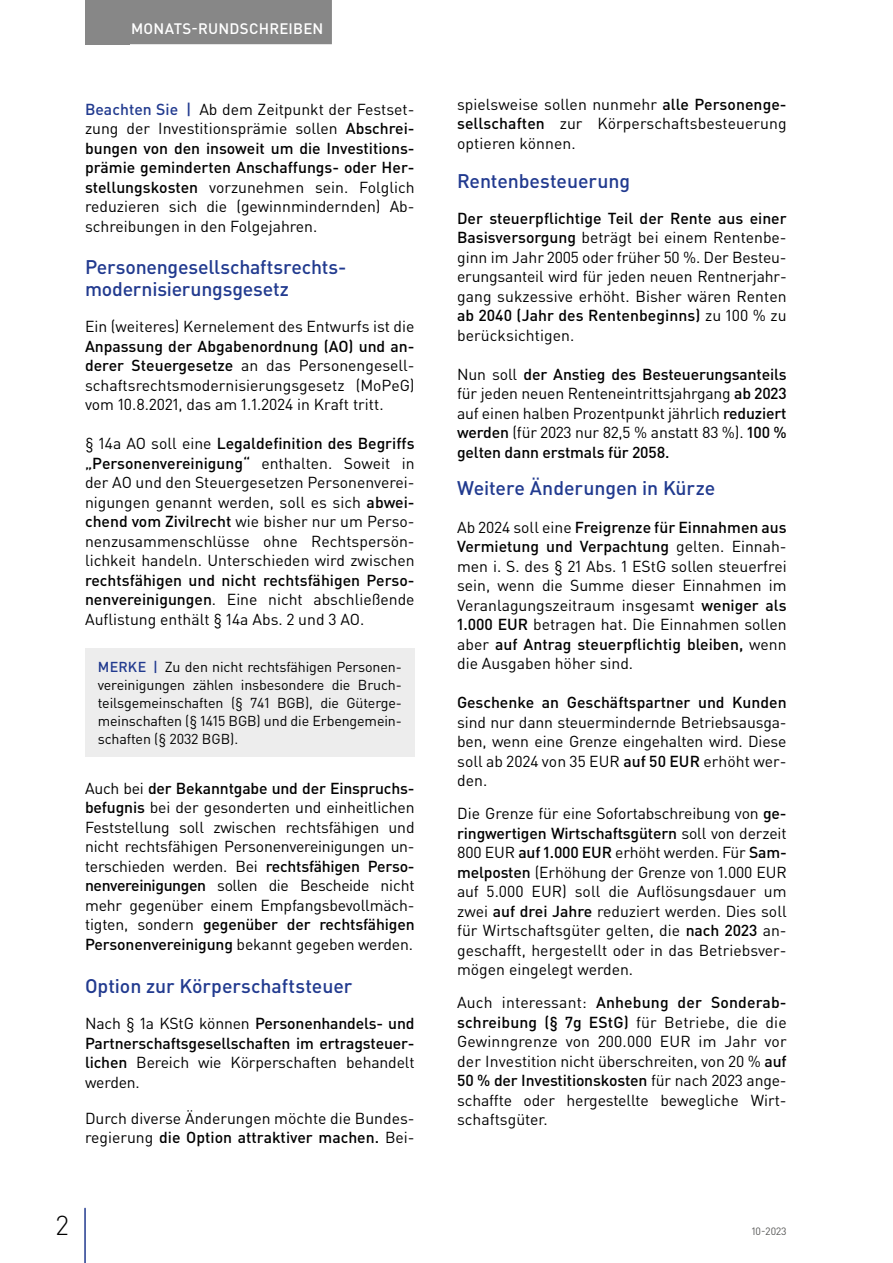
<style>
.page{position:relative;width:893px;height:1263px;background:#fff}
.page>*{position:absolute;margin:0;border:0;box-sizing:border-box;transform-origin:0 0}
.t1{font:300 27px "DIN Pro";color:#000}
.t2{font:500 19.5px/22.5px "DIN Pro";letter-spacing:-.005em;color:#213a8f}
.t3{font:15.75px/19.5px "DIN Pro";color:#000;text-align:justify}
.t4{font:500 15.75px/19.5px "DIN Pro";color:#000;text-align:justify}
.t5{font:500 15px "DIN Pro";letter-spacing:.015em;color:#fff}
.t6{font:14.25px/18px "DIN Pro";letter-spacing:-.01em;color:#000;text-align:justify}
.t7{font:10.5px "DIN Pro";color:#575756}
.s1{font-weight:500;color:#213a8f}
.s2{font-weight:500}
.s3{font-weight:400}
</style>
<div class="page">
<div style="left:85px;top:0;width:45px;height:44px;background:#878787"></div>
<hr style="left:84px;top:1208px;width:2px;height:55px;background:#213a8f">
<div style="left:122px;top:0;width:210px;height:44px;background:#878787"></div>
<div style="left:85px;top:648px;width:330px;height:108px;background:#ededed"></div>
<p class="t5" style="left:131px;top:18px;width:194px">MONATS-RUNDSCHREIBEN</p>
<p class="t3" style="left:85px;top:99px;width:331px"><span class="s1">Beachten Sie |</span> Ab dem Zeitpunkt der Festset&shy;zung der Investitionsprämie sollen <span class="s2">Abschrei&shy;bungen von den insoweit um die Investitions&shy;prämie geminderten Anschaffungs- oder Her&shy;stellungskosten</span> vorzunehmen sein. Folglich reduzieren sich die (gewinnmindernden) Ab&shy;schreibungen in den Folgejahren.</p>
<p class="t2" style="left:85px;top:255px;width:260px">Personengesellschaftsrechts&shy;modernisierungsgesetz</p>
<p class="t3" style="left:85px;top:316px;width:331px">Ein (weiteres) Kernelement des Entwurfs ist die</p>
<p class="t3" style="left:85px;top:336px;width:331px"><span class="s2">Anpassung der Abgabenordnung (AO) und an&shy;derer Steuergesetze</span> an das Personengesell&shy;schaftsrechtsmodernisierungsgesetz (MoPeG) vom 10.8.2021, das am 1.1.2024 in Kraft tritt.</p>
<p class="t3" style="left:85px;top:433px;width:331px">§ 14a AO soll eine <span class="s2">Legaldefinition des Begriffs „Personenvereinigung“</span> enthalten. Soweit in der AO und den Steuergesetzen Personenverei&shy;nigungen genannt werden, soll es sich <span class="s2">abwei&shy;chend vom Zivilrecht</span> wie bisher nur um Perso&shy;nenzusammenschlüsse ohne Rechtspersön&shy;lichkeit handeln. Unterschieden wird zwischen</p>
<p class="t4" style="left:85px;top:570px;width:331px">rechtsfähigen und nicht rechtsfähigen Perso&shy;nenvereinigungen<span class="s3">. Eine nicht abschließende Auflistung enthält § 14a Abs. 2 und 3 AO.</span></p>
<p class="t6" style="left:98px;top:657px;width:306px"><span class="s1">MERKE |</span> Zu den nicht rechtsfähigen Personen&shy;vereinigungen zählen insbesondere die Bruch&shy;teilsgemeinschaften (§ 741 BGB), die Güterge&shy;meinschaften (§ 1415 BGB) und die Erbengemein&shy;schaften (§ 2032 BGB).</p>
<p class="t3" style="left:85px;top:777px;width:331px">Auch bei <span class="s2">der Bekanntgabe und der Einspruchs&shy;befugnis</span> bei der gesonderten und einheitlichen Feststellung soll zwischen rechtsfähigen und nicht rechtsfähigen Personenvereinigungen un&shy;terschieden werden. Bei <span class="s2">rechtsfähigen Perso&shy;nenvereinigungen</span> sollen die Bescheide nicht mehr gegenüber einem Empfangsbevollmäch&shy;tigten, sondern <span class="s2">gegenüber der rechtsfähigen Personenvereinigung</span> bekannt gegeben werden.</p>
<p class="t2" style="left:85px;top:974px;width:269px">Option zur Körperschaftsteuer</p>
<p class="t4" style="left:85px;top:1013px;width:331px"><span class="s3">Nach § 1a KStG können</span> Personenhandels- und Partnerschaftsgesellschaften im ertragsteuer&shy;lichen <span class="s3">Bereich wie Körperschaften behandelt werden.</span></p>
<p class="t3" style="left:85px;top:1107px;width:331px">Durch diverse Änderungen möchte die Bundes&shy;regierung <span class="s2">die Option attraktiver machen.</span> Bei-</p>
<p class="t3" style="left:457px;top:94px;width:331px">spielsweise sollen nunmehr <span class="s2">alle Personenge&shy;sellschaften</span> zur Körperschaftsbesteuerung optieren können.</p>
<p class="t2" style="left:457px;top:169px;width:174px">Rentenbesteuerung</p>
<p class="t3" style="left:457px;top:208px;width:331px"><span class="s2">Der steuerpflichtige Teil der Rente aus einer Basisversorgung</span> beträgt bei einem Rentenbe&shy;ginn im Jahr 2005 oder früher 50 %. Der Besteu&shy;erungsanteil wird für jeden neuen Rentnerjahr&shy;gang sukzessive erhöht. Bisher wären Renten <span class="s2">ab 2040 (Jahr des Rentenbeginns)</span> zu 100 % zu berücksichtigen.</p>
<p class="t3" style="left:457px;top:364px;width:331px">Nun soll <span class="s2">der Anstieg des Besteuerungsanteils </span>für jeden neuen Renteneintrittsjahrgang <span class="s2">ab 2023 </span>auf einen halben Prozentpunkt jährlich <span class="s2">reduziert werden</span> (für 2023 nur 82,5 % anstatt 83 %). <span class="s2">100 % gelten dann erstmals für 2058.</span></p>
<p class="t2" style="left:457px;top:476px;width:260px">Weitere Änderungen in Kürze</p>
<p class="t3" style="left:457px;top:517px;width:331px">Ab 2024 soll eine <span class="s2">Freigrenze für Einnahmen aus Vermietung und Verpachtung</span> gelten. Einnah&shy;men i. S. des § 21 Abs. 1 EStG sollen steuerfrei sein, wenn die Summe dieser Einnahmen im Veranlagungszeitraum insgesamt <span class="s2">weniger als 1.000 EUR</span> betragen hat. Die Einnahmen sollen aber <span class="s2">auf Antrag steuerpflichtig bleiben,</span> wenn die Ausgaben höher sind.</p>
<p class="t4" style="left:457px;top:692px;width:331px">Geschenke an Geschäftspartner und Kunden</p>
<p class="t3" style="left:457px;top:712px;width:331px">sind nur dann steuermindernde Betriebsausga&shy;ben, wenn eine Grenze eingehalten wird. Diese soll ab 2024 von 35 EUR <span class="s2">auf 50 EUR</span> erhöht wer&shy;den.</p>
<p class="t3" style="left:457px;top:803px;width:331px">Die Grenze für eine Sofortabschreibung von <span class="s2">ge&shy;ringwertigen Wirtschaftsgütern</span> soll von derzeit 800 EUR <span class="s2">auf 1.000 EUR</span> erhöht werden. Für <span class="s2">Sam&shy;melposten</span> (Erhöhung der Grenze von 1.000 EUR auf 5.000 EUR) soll die Auflösungsdauer um zwei <span class="s2">auf drei Jahre</span> reduziert werden. Dies soll für Wirtschaftsgüter gelten, die <span class="s2">nach 2023</span> an&shy;geschafft, hergestellt oder in das Betriebsver&shy;mögen eingelegt werden.</p>
<p class="t3" style="left:457px;top:992px;width:331px">Auch interessant: <span class="s2">Anhebung der Sonderab&shy;schreibung (§ 7g EStG)</span> für Betriebe, die die Gewinngrenze von 200.000 EUR im Jahr vor der Investition nicht überschreiten, von 20 % <span class="s2">auf 50 % der Investitionskosten</span> für nach 2023 ange&shy;schaffte oder hergestellte bewegliche Wirt&shy;schaftsgüter.</p>
<h1 class="t1" style="left:56px;top:1207px;width:14px">2</h1>
<p class="t7" style="left:752px;top:1224px;width:36px">10-2023</p>
</div>
